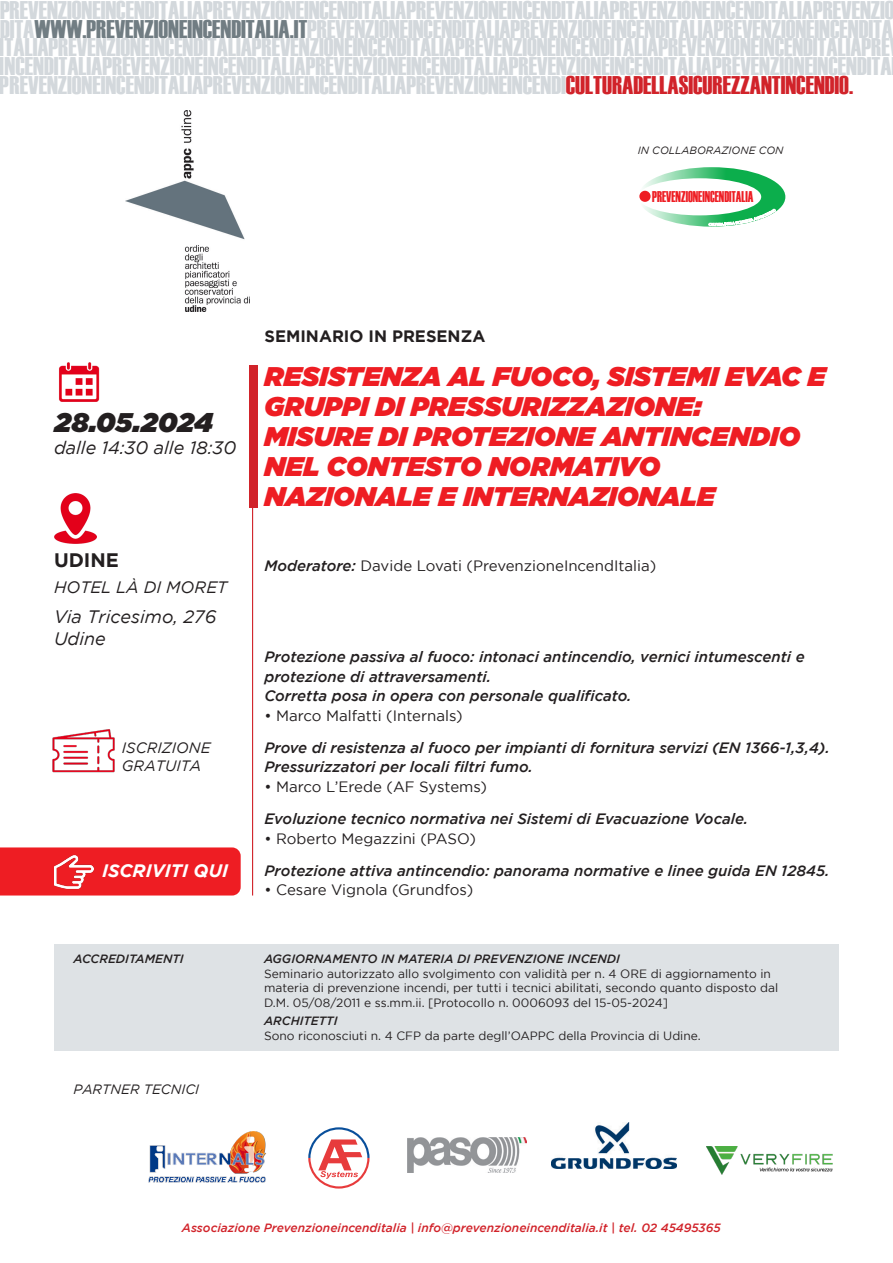
<style>
.page{position:relative;width:893px;height:1263px;background:#fff}
.page>*{position:absolute;margin:0;border:0;box-sizing:border-box;transform-origin:0 0}
.t1{font:italic 900 27px/30px "Gotham";color:#ee1d23}
.t2{font:italic 900 27px "Gotham";color:#231f20}
.t3{font:25.5px/18.8px "Haettenschweiler";color:#d3d8dc}
.t4{font:700 19.5px "Gotham";color:#231f20}
.t5{font:italic 18px/21.6px "Gotham";color:#231f20}
.t6{font:italic 700 18px "Gotham";color:#fff}
.t7{font:700 16.5px "Gotham";color:#231f20}
.t8{font:italic 16.5px "Gotham";color:#231f20}
.t9{font:15.45px "Haettenschweiler";color:#ee1d23;scale:.82 1}
.t10{font:italic 500 15px/19.5px "Gotham";color:#231f20}
.t11{font:15px "Gotham";color:#231f20}
.t12{font:italic 15px/18px "Gotham";color:#231f20}
.t13{font:italic 13.5px "Gotham";color:#231f20}
.t14{font:12px/14.4px "Gotham";color:#231f20}
.t15{font:italic 500 12px "Gotham";color:#d1232a}
.t16{font:italic 500 12px "Gotham";color:#231f20}
.t17{font:italic 10.5px "Gotham";color:#231f20}
.t18{font:500 3.45px "Avenir";color:#fff;scale:.96 1}
.s1{color:#717d83}
.s2{color:#d1232a}
.s3{font-weight:500;font-style:italic}
</style>
<div class="page">
<div style="left:0;top:847px;width:241px;height:48px;background:#ee1d23"></div>
<div style="left:249px;top:365px;width:9px;height:142px;background:#d1232a"></div>
<hr style="left:252px;top:445px;width:1px;height:450px;background:#d1232a">
<img style="left:54px;top:493px;width:43px;height:51px">
<img style="left:59px;top:362px;width:41px;height:40px">
<img style="left:52px;top:729px;width:63px;height:44px">
<img style="left:54px;top:852px;width:39px;height:40px">
<div style="left:54px;top:944px;width:785px;height:107px;background:#dee2e5"></div>
<img style="left:707px;top:1146px;width:126px;height:29px">
<img style="left:407px;top:1137px;width:120px;height:36px">
<img style="left:148px;top:1131px;width:118px;height:52px">
<svg style="left:308px;top:1127px;width:61px;height:61px"></svg>
<img style="left:551px;top:1122px;width:125px;height:46px">
<img style="left:125px;top:111px;width:125px;height:200px">
<svg style="left:639px;top:167px;width:146px;height:60px"></svg>
<p class="t3" style="left:0;top:-1px;width:896px">PREVENZIONEINCENDITALIAPREVENZIONEINCENDITALIAPREVENZIONEINCENDITALIAPREVENZIONEINCENDITALIAPREVENZIO DITA<span class="s1">WWW.PREVENZIONEINCENDITALIA.IT</span>PREVENZIONEINCENDITALIAPREVENZIONEINCENDITALIAPREVENZIONEINCENDITA ITALIAPREVENZIONEINCENDITALIAPREVENZIONEINCENDITALIAPREVENZIONEINCENDITALIAPREVENZIONEINCENDITALIAPRE INCENDITALIAPREVENZIONEINCENDITALIAPREVENZIONEINCENDITALIAPREVENZIONEINCENDITALIAPREVENZIONEINCENDITA PREVENZIONEINCENDITALIAPREVENZIONEINCENDITALIAPREVENZIONEINCENDI<span class="s2">CULTURADELLASICUREZZANTINCENDIO.</span></p>
<p class="t17" style="left:638px;top:144px;width:147px">IN COLLABORAZIONE CON</p>
<p class="t9" style="left:652px;top:187px;width:125px">PREVENZIONEINCENDITALIA</p>
<p class="t18" style="left:713px;top:222px;width:3px">L</p>
<p class="t18" style="left:724px;top:221px;width:12px;rotate:-6deg">DELLA</p>
<p class="t2" style="left:54px;top:407px;width:160px">28.05.2024</p>
<p class="t5" style="left:54px;top:437px;width:184px">dalle 14:30 alle 18:30</p>
<p class="t4" style="left:54px;top:549px;width:67px">UDINE</p>
<p class="t8" style="left:54px;top:578px;width:175px">HOTEL LÀ DI MORET</p>
<p class="t5" style="left:54px;top:606px;width:164px">Via Tricesimo, 276<br>Udine</p>
<p class="t12" style="left:122px;top:739px;width:90px">ISCRIZIONE<br>GRATUITA</p>
<p class="t6" style="left:102px;top:860px;width:128px">ISCRIVITI QUI</p>
<p class="t7" style="left:264px;top:327px;width:222px">SEMINARIO IN PRESENZA</p>
<p class="t1" style="left:264px;top:361px;width:563px">RESISTENZA AL FUOCO, SISTEMI EVAC E<br>GRUPPI DI PRESSURIZZAZIONE:<br>MISURE DI PROTEZIONE ANTINCENDIO<br>NEL CONTESTO NORMATIVO<br>NAZIONALE E INTERNAZIONALE</p>
<p class="t11" style="left:264px;top:557px;width:393px"><span class="s3">Moderatore:</span> Davide Lovati (PrevenzioneIncendItalia)</p>
<p class="t10" style="left:264px;top:647px;width:542px">Protezione passiva al fuoco: intonaci antincendio, vernici intumescenti e protezione di attraversamenti.<br>Corretta posa in opera con personale qualificato.</p>
<p class="t11" style="left:264px;top:707px;width:200px">• Marco Malfatti (Internals)</p>
<p class="t10" style="left:264px;top:738px;width:567px">Prove di resistenza al fuoco per impianti di fornitura servizi (EN 1366-1,3,4).<br>Pressurizzatori per locali filtri fumo.</p>
<p class="t11" style="left:264px;top:778px;width:224px">• Marco L’Erede (AF Systems)</p>
<p class="t10" style="left:264px;top:809px;width:485px">Evoluzione tecnico normativa nei Sistemi di Evacuazione Vocale.</p>
<p class="t11" style="left:264px;top:830px;width:213px">• Roberto Megazzini (PASO)</p>
<p class="t10" style="left:264px;top:861px;width:567px">Protezione attiva antincendio: panorama normative e linee guida EN 12845.</p>
<p class="t11" style="left:264px;top:882px;width:210px">• Cesare Vignola (Grundfos)</p>
<p class="t16" style="left:74px;top:952px;width:112px">ACCREDITAMENTI</p>
<p class="t16" style="left:264px;top:952px;width:357px">AGGIORNAMENTO IN MATERIA DI PREVENZIONE INCENDI</p>
<p class="t14" style="left:264px;top:966px;width:516px">Seminario autorizzato allo svolgimento con validità per n. 4 ORE di aggiornamento in materia di prevenzione incendi, per tutti i tecnici abilitati, secondo quanto disposto dal<br>D.M. 05/08/2011 e ss.mm.ii. [Protocollo n. 0006093 del 15-05-2024]</p>
<p class="t16" style="left:264px;top:1014px;width:75px">ARCHITETTI</p>
<p class="t14" style="left:264px;top:1028px;width:438px">Sono riconosciuti n. 4 CFP da parte degll’OAPPC della Provincia di Udine.</p>
<p class="t13" style="left:73px;top:1082px;width:127px">PARTNER TECNICI</p>
<p class="t15" style="left:182px;top:1221px;width:540px">Associazione Prevenzioneincenditalia | info@prevenzioneincenditalia.it | tel. 02 45495365</p>
</div>
